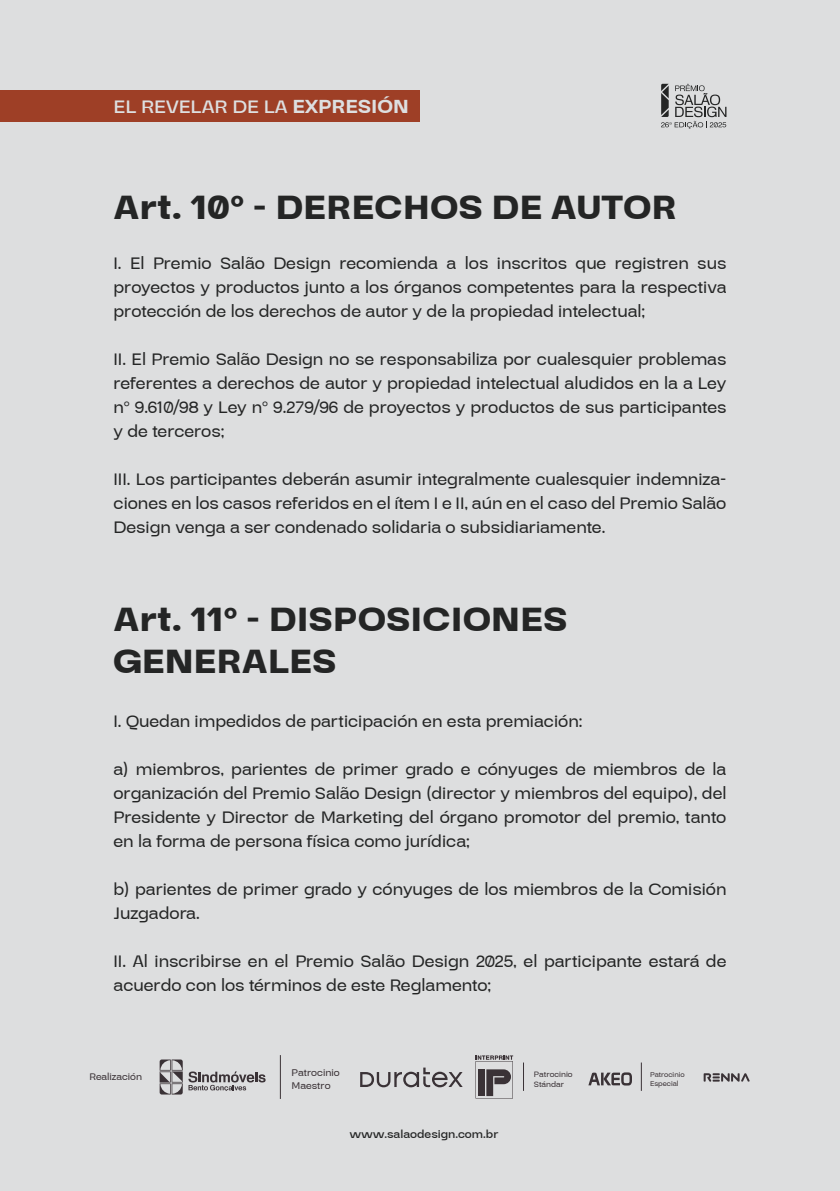
<style>
.page{position:relative;width:840px;height:1191px;background:#fff}
.page>*{position:absolute;margin:0;border:0;box-sizing:border-box;transform-origin:0 0}
.t1{font:900 35.6px/42.6px "Stara";color:#242525}
.t2{font:600 20px "Stara";color:#dddfe0}
.t3{font:500 18px/24px "Stara";color:#242525;text-align:justify}
.t4{font:600 12px "Stara";color:#242525}
.t5{font:500 10.4px/12.6px "Stara";color:#3a3236}
.t6{font:500 10.2px "Stara";color:#3a3236}
.t7{font:500 8.4px/10.2px "Stara";color:#3a3236}
.t8{font:500 7.6px/9px "Stara";color:#3a3236}
.s1{font-weight:800}
</style>
<div class="page">
<div style="left:0;top:0;width:839px;height:1191px;background:#dddedf"></div>
<div style="left:0;top:91px;width:420px;height:31px;background:#9e3f26"></div>
<svg style="left:159px;top:1059px;width:106px;height:35px"></svg>
<svg style="left:588px;top:1072px;width:43px;height:13px"></svg>
<svg style="left:360px;top:1067px;width:102px;height:20px"></svg>
<svg style="left:475px;top:1055px;width:38px;height:43px"></svg>
<svg style="left:703px;top:1073px;width:46px;height:9px"></svg>
<svg style="left:523px;top:1062px;width:1px;height:28px"></svg>
<svg style="left:640px;top:1062px;width:1px;height:28px"></svg>
<hr style="left:280px;top:1055px;width:1px;height:44px;background:#3a3236">
<svg style="left:661px;top:84px;width:65px;height:45px"></svg>
<p class="t2" style="left:113px;top:95px;width:297px">EL REVELAR DE LA <span class="s1">EXPRESIÓN</span></p>
<h1 class="t1" style="left:113px;top:188px;width:564px">Art. 10º - DERECHOS DE AUTOR</h1>
<p class="t3" style="left:113px;top:251px;width:614px">I. El Premio Salão Design recomienda a los inscritos que registren sus proyectos y productos junto a los órganos competentes para la respectiva protección de los derechos de autor y de la propiedad intelectual;</p>
<p class="t3" style="left:113px;top:347px;width:614px">II. El Premio Salão Design no se responsabiliza por cualesquier problemas referentes a derechos de autor y propiedad intelectual aludidos en la a Ley nº 9.610/98 y Ley nº 9.279/96 de proyectos y productos de sus participantes y de terceros;</p>
<p class="t3" style="left:113px;top:467px;width:614px">III. Los participantes deberán asumir integralmente cualesquier indemniza&shy;ciones en los casos referidos en el ítem I e II, aún en el caso del Premio Salão Design venga a ser condenado solidaria o subsidiariamente.</p>
<h1 class="t1" style="left:113px;top:599px;width:455px">Art. 11º - DISPOSICIONES<br>GENERALES</h1>
<p class="t3" style="left:113px;top:709px;width:470px">I. Quedan impedidos de participación en esta premiación:</p>
<p class="t3" style="left:113px;top:757px;width:614px">a) miembros, parientes de primer grado e cónyuges de miembros de la organización del Premio Salão Design (director y miembros del equipo), del Presidente y Director de Marketing del órgano promotor del premio, tanto en la forma de persona física como jurídica;</p>
<p class="t3" style="left:113px;top:877px;width:614px">b) parientes de primer grado y cónyuges de los miembros de la Comisión<br>Juzgadora.</p>
<p class="t3" style="left:113px;top:949px;width:614px">II. Al inscribirse en el Premio Salão Design 2025, el participante estará de acuerdo con los términos de este Reglamento;</p>
<p class="t5" style="left:291px;top:1066px;width:50px">Patrocinio<br>Maestro</p>
<p class="t8" style="left:649px;top:1069px;width:36px">Patrocinio<br>Especial</p>
<p class="t6" style="left:89px;top:1070px;width:54px">Realización</p>
<p class="t7" style="left:533px;top:1068px;width:40px">Patrocinio<br>Stándar</p>
<p class="t4" style="left:349px;top:1127px;width:150px">www.salaodesign.com.br</p>
</div>
